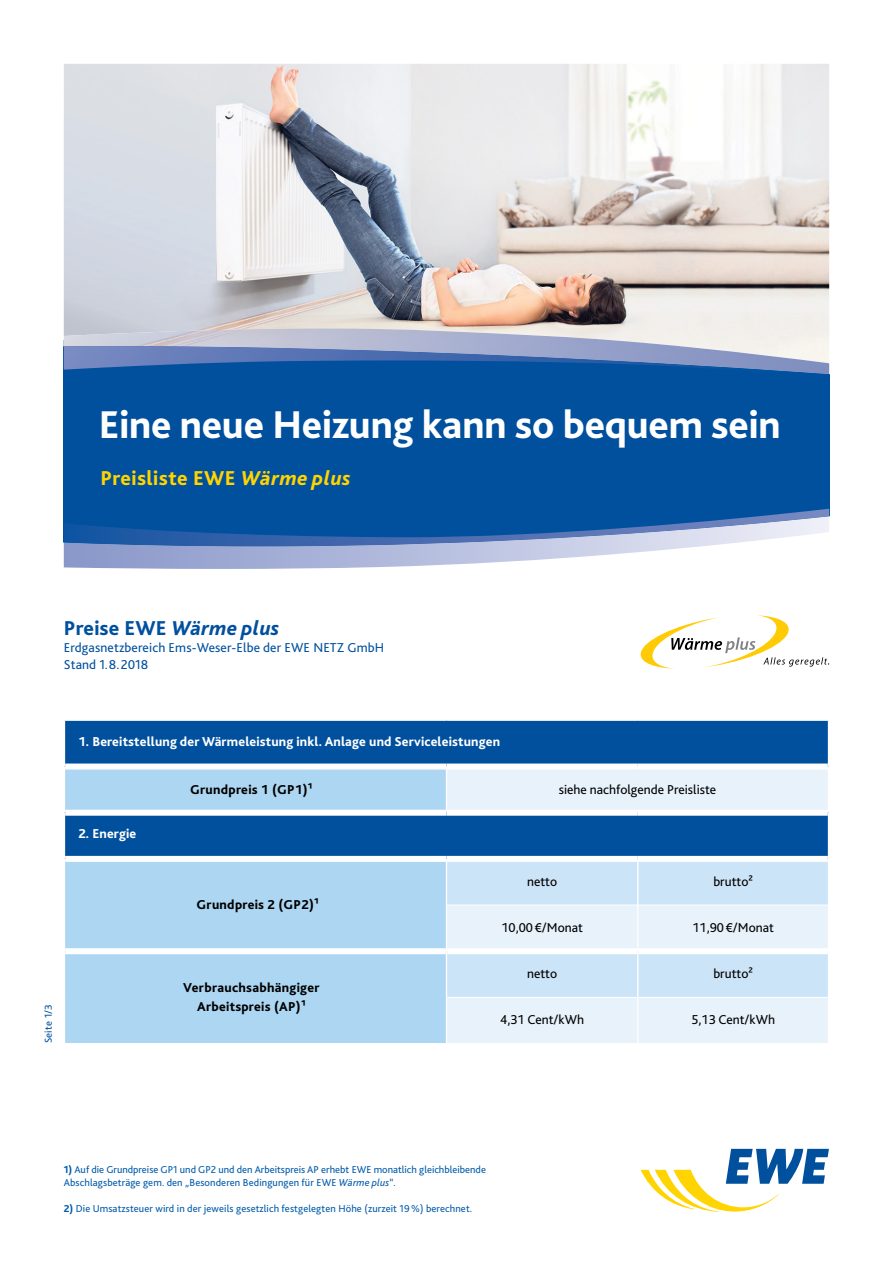
<style>
.page{position:relative;width:893px;height:1263px;background:#fff}
.page>*{position:absolute;margin:0;border:0;box-sizing:border-box;transform-origin:0 0}
.t1{font:800 40.5px "Bliss 2";letter-spacing:-.005em;color:#fff}
.t2{font:800 21px "Bliss 2";letter-spacing:.02em;color:#ffd400}
.t3{font:800 21px "Bliss 2";letter-spacing:.01em;color:#00509e}
.t4{font:13.5px "Bliss 2";color:#000}
.t5{font:800 13.5px "Bliss 2";letter-spacing:.01em;color:#fff}
.t6{font:800 13.5px/19.2px "Bliss 2";letter-spacing:.02em;color:#000;text-align:center}
.t7{font:13.5px/17px "Bliss 2";letter-spacing:.01em;color:#00509e}
.t8{font:10.5px/12.8px "Bliss 2";letter-spacing:.01em;color:#005baa}
.t9{font:10.5px "Bliss 2";letter-spacing:.01em;color:#00509e}
.s1{font-style:italic}
.s2{font-weight:800}
</style>
<div class="page">
<img style="left:64px;top:64px;width:765px;height:264px">
<div style="left:64px;top:376px;width:765px;height:133px;background:#00509e"></div>
<svg style="left:64px;top:509px;width:765px;height:60px"></svg>
<img style="left:64px;top:328px;width:765px;height:18px">
<svg style="left:64px;top:346px;width:765px;height:30px;background:#4e78b4"></svg>
<svg style="left:641px;top:1149px;width:188px;height:63px"></svg>
<svg style="left:641px;top:615px;width:188px;height:54px"></svg>
<div style="left:64px;top:720px;width:764px;height:46px;background:#00509e"></div>
<div style="left:65px;top:769px;width:381px;height:274px;background:#acd6f2"></div>
<div style="left:447px;top:769px;width:381px;height:274px;background:#e8f2fb"></div>
<div style="left:64px;top:813px;width:764px;height:46px;background:#00509e"></div>
<svg style="left:447px;top:862px;width:381px;height:135px;background:#d5e8f8"></svg>
<div style="left:65px;top:763px;width:381px;height:6px;background:#fff"></div>
<div style="left:446px;top:763px;width:192px;height:6px;background:#fff"></div>
<div style="left:638px;top:763px;width:190px;height:6px;background:#fff"></div>
<div style="left:65px;top:810px;width:381px;height:6px;background:#fff"></div>
<div style="left:446px;top:810px;width:192px;height:6px;background:#fff"></div>
<div style="left:638px;top:810px;width:190px;height:6px;background:#fff"></div>
<div style="left:65px;top:856px;width:381px;height:6px;background:#fff"></div>
<div style="left:446px;top:856px;width:192px;height:6px;background:#fff"></div>
<div style="left:638px;top:856px;width:190px;height:6px;background:#fff"></div>
<div style="left:65px;top:948px;width:381px;height:6px;background:#fff"></div>
<div style="left:447px;top:948px;width:190px;height:6px;background:#fff"></div>
<div style="left:638px;top:948px;width:190px;height:6px;background:#fff"></div>
<hr style="left:64px;top:720px;width:382px;height:1px;background:#fff">
<hr style="left:446px;top:720px;width:192px;height:1px;background:#fff">
<hr style="left:638px;top:720px;width:191px;height:1px;background:#fff">
<hr style="left:447px;top:997px;width:190px;height:1px;background:#fff">
<hr style="left:638px;top:997px;width:190px;height:1px;background:#fff">
<hr style="left:64px;top:721px;width:1px;height:45px;background:#fff">
<hr style="left:64px;top:813px;width:1px;height:46px;background:#fff">
<hr style="left:637px;top:862px;width:1px;height:43px;background:#fff">
<hr style="left:637px;top:905px;width:1px;height:46px;background:#fff">
<hr style="left:637px;top:951px;width:1px;height:46px;background:#fff">
<hr style="left:637px;top:997px;width:1px;height:46px;background:#fff">
<hr style="left:447px;top:905px;width:191px;height:1px;background:#fff">
<hr style="left:638px;top:905px;width:190px;height:1px;background:#fff">
<h1 class="t1" style="left:99px;top:400px;width:683px">Eine neue Heizung kann so bequem sein</h1>
<h2 class="t2" style="left:100px;top:465px;width:252px">Preisliste EWE <span class="s1">Wärme plus</span></h2>
<h2 class="t3" style="left:64px;top:615px;width:217px">Preise EWE <span class="s1">Wärme plus</span></h2>
<p class="t7" style="left:64px;top:638px;width:322px">Erdgasnetzbereich Ems-Weser-Elbe der EWE NETZ GmbH<br>Stand 1.8.2018</p>
<p class="t9" style="left:42px;top:1043px;width:40px;rotate:-90deg">Seite 1/3</p>
<p class="t5" style="left:78px;top:733px;width:423px">1. Bereitstellung der Wärmeleistung inkl. Anlage und Serviceleistungen</p>
<p class="t6" style="left:190px;top:779px;width:124px">Grundpreis 1 (GP1)¹</p>
<p class="t4" style="left:559px;top:781px;width:159px">siehe nachfolgende Preisliste</p>
<p class="t5" style="left:78px;top:825px;width:60px">2. Energie</p>
<p class="t6" style="left:197px;top:894px;width:124px">Grundpreis 2 (GP2)¹</p>
<p class="t6" style="left:183px;top:977px;width:138px">Verbrauchsabhängiger<br>Arbeitspreis (AP)¹</p>
<p class="t4" style="left:527px;top:873px;width:32px">netto</p>
<p class="t4" style="left:713px;top:873px;width:41px">brutto²</p>
<p class="t4" style="left:501px;top:919px;width:83px">10,00 €/Monat</p>
<p class="t4" style="left:692px;top:919px;width:83px">11,90 €/Monat</p>
<p class="t4" style="left:527px;top:965px;width:32px">netto</p>
<p class="t4" style="left:713px;top:965px;width:41px">brutto²</p>
<p class="t4" style="left:500px;top:1011px;width:85px">4,31 Cent/kWh</p>
<p class="t4" style="left:691px;top:1011px;width:85px">5,13 Cent/kWh</p>
<p class="t8" style="left:64px;top:1163px;width:424px"><span class="s2">1)</span> Auf die Grundpreise GP1 und GP2 und den Arbeitspreis AP erhebt EWE monatlich gleichbleibende<br>Abschlagsbeträge gem. den „Besonderen Bedingungen für EWE <span class="s1">Wärme plus</span>“.</p>
<p class="t8" style="left:64px;top:1201px;width:410px"><span class="s2">2)</span> Die Umsatzsteuer wird in der jeweils gesetzlich festgelegten Höhe (zurzeit 19 %) berechnet.</p>
</div>
